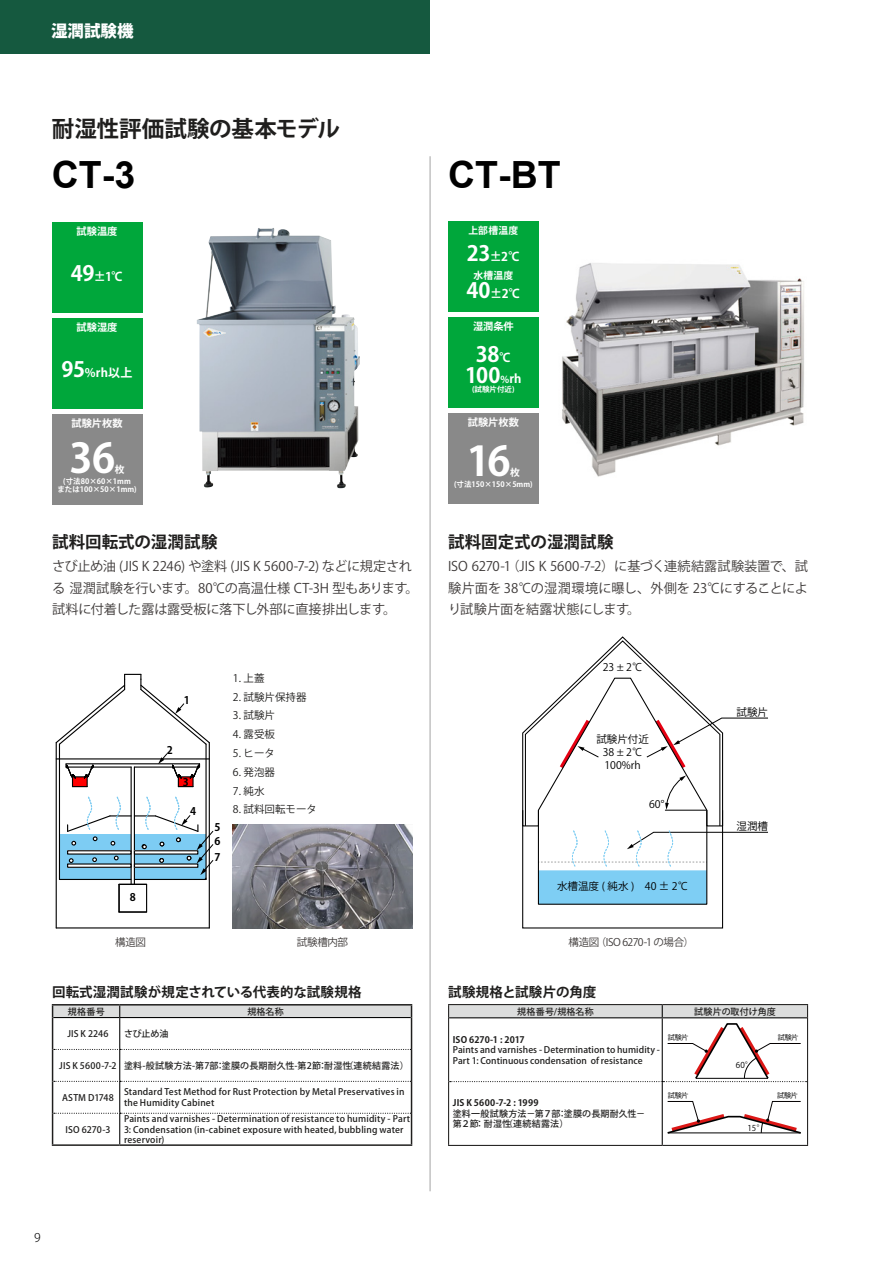
<style>
.page{position:relative;width:893px;height:1263px;background:#fff}
.page>*{position:absolute;margin:0;border:0;box-sizing:border-box;transform-origin:0 0}
.t1{font:700 40.5px "Koz Go Pr 6 N";color:#fff}
.t2{font:700 37.5px "Arial";color:#000}
.t3{font:700 22.5px "Koz Go Pr 6 N";letter-spacing:-.005em;color:#1f1e1d}
.t4{font:21px/44.8px "Koz Go Pro";color:#000}
.t5{font:700 21px/21px "Koz Go Pr 6 N";color:#fff;text-align:center}
.t6{font:700 16.5px "Koz Go Pr 6 N";color:#1f1e1d}
.t7{font:800 16.5px "Koz Go Pr 6 N";color:#fff}
.t8{font:700 13.5px "Koz Go Pr 6 N";letter-spacing:.01em;color:#1f1e1d}
.t9{font:13.2px/21.5px "Koz Go Pr 6 N";letter-spacing:-.015em;color:#3e3a39}
.t10{font:700 12px "Koz Go Pr 6 N";color:#fff}
.t11{font:300 12px "Koz Go Pr 6 N";color:#000}
.t12{font:10.5px "Koz Go Pr 6 N";color:#1f1e1d}
.t13{font:10.5px/13.2px "Koz Go Pr 6 N";color:#000;text-align:center}
.t14{font:10.5px "Koz Go Pr 6 N";letter-spacing:-.035em;color:#3e3a39}
.t15{font:700 10.5px/13.4px "Koz Go Pro";color:#000}
.t16{font:700 10.2px "Koz Go Pr 6 N";color:#fff}
.t17{font:700 9.75px "Koz Go Pr 6 N";letter-spacing:.025em;color:#fff}
.t18{font:500 9px/10.5px "Koz Go Pr 6 N";letter-spacing:.02em;color:#1f1e1d}
.t19{font:700 9px "Koz Go Pr 6 N";letter-spacing:.015em;color:#1f1e1d}
.t20{font:500 9px "Koz Go Pr 6 N";color:#1f1e1d}
.t21{font:8.1px "Koz Go Pro";color:#000}
.t22{font:700 7.5px/7.5px "Koz Go Pr 6 N";color:#fff;text-align:center}
.t23{font:7.2px "Koz Go Pro";letter-spacing:-.05em;color:#000}
.s1{font-size:21px}
.s2{font-size:12px}
.s3{font-size:9.75px}
</style>
<div class="page">
<div style="left:0;top:0;width:429px;height:53px;background:#15593f"></div>
<img style="left:197px;top:228px;width:163px;height:261px">
<img style="left:562px;top:263px;width:242px;height:214px">
<svg style="left:522px;top:636px;width:202px;height:293px"></svg>
<svg style="left:524px;top:639px;width:244px;height:266px"></svg>
<hr style="left:430px;top:156px;width:1px;height:1035px;background:#a8a8a8">
<svg style="left:53px;top:1018px;width:358px;height:126px"></svg>
<hr style="left:119px;top:1018px;width:1px;height:31px;background:#000">
<hr style="left:119px;top:1050px;width:1px;height:31px;background:#000">
<hr style="left:119px;top:1082px;width:1px;height:31px;background:#000">
<hr style="left:119px;top:1114px;width:1px;height:30px;background:#000">
<svg style="left:54px;top:1081px;width:357px;height:1px"></svg>
<svg style="left:54px;top:1113px;width:357px;height:1px"></svg>
<hr style="left:53px;top:1017px;width:67px;height:1px;background:#000">
<hr style="left:120px;top:1017px;width:291px;height:1px;background:#000">
<svg style="left:54px;top:1049px;width:357px;height:1px"></svg>
<hr style="left:52px;top:1004px;width:68px;height:1px;background:#1f1e1d">
<hr style="left:120px;top:1004px;width:292px;height:1px;background:#1f1e1d">
<svg style="left:52px;top:1005px;width:360px;height:12px;background:#d1d2d2"></svg>
<hr style="left:52px;top:1017px;width:1px;height:32px;background:#1f1e1d">
<hr style="left:411px;top:1017px;width:1px;height:32px;background:#1f1e1d">
<hr style="left:52px;top:1049px;width:1px;height:32px;background:#1f1e1d">
<hr style="left:411px;top:1049px;width:1px;height:32px;background:#1f1e1d">
<hr style="left:52px;top:1081px;width:1px;height:32px;background:#1f1e1d">
<hr style="left:411px;top:1081px;width:1px;height:32px;background:#1f1e1d">
<hr style="left:52px;top:1113px;width:1px;height:31px;background:#1f1e1d">
<hr style="left:411px;top:1113px;width:1px;height:31px;background:#1f1e1d">
<hr style="left:52px;top:1144px;width:68px;height:2px;background:#1f1e1d">
<hr style="left:120px;top:1144px;width:292px;height:2px;background:#1f1e1d">
<svg style="left:449px;top:1082px;width:358px;height:63px"></svg>
<hr style="left:662px;top:1082px;width:1px;height:63px;background:#000">
<hr style="left:448px;top:1081px;width:1px;height:64px;background:#1f1e1d">
<hr style="left:807px;top:1081px;width:1px;height:64px;background:#1f1e1d">
<hr style="left:448px;top:1145px;width:214px;height:1px;background:#1f1e1d">
<hr style="left:662px;top:1145px;width:146px;height:1px;background:#1f1e1d">
<svg style="left:448px;top:1004px;width:360px;height:78px"></svg>
<svg style="left:666px;top:1100px;width:137px;height:35px"></svg>
<img style="left:233px;top:825px;width:179px;height:103px">
<div style="left:59px;top:834px;width:72px;height:45px;background:#7dccf3"></div>
<hr style="left:56px;top:743px;width:1px;height:185px;background:#000">
<hr style="left:59px;top:744px;width:1px;height:135px;background:#000">
<hr style="left:209px;top:743px;width:1px;height:185px;background:#000">
<hr style="left:205px;top:744px;width:2px;height:135px;background:#000">
<hr style="left:59px;top:879px;width:72px;height:1px;background:#000">
<hr style="left:66px;top:763px;width:134px;height:1px;background:#000">
<hr style="left:131px;top:767px;width:1px;height:117px;background:#000">
<hr style="left:134px;top:767px;width:1px;height:117px;background:#000">
<hr style="left:66px;top:766px;width:65px;height:2px;background:#000">
<hr style="left:134px;top:766px;width:66px;height:2px;background:#000">
<svg style="left:65px;top:764px;width:29px;height:23px"></svg>
<hr style="left:56px;top:927px;width:153px;height:1px;background:#000">
<hr style="left:56px;top:758px;width:153px;height:1px;background:#000">
<svg style="left:55px;top:674px;width:155px;height:72px"></svg>
<svg style="left:158px;top:753px;width:42px;height:34px"></svg>
<svg style="left:66px;top:797px;width:148px;height:115px"></svg>
<div style="left:52px;top:222px;width:90px;height:91px;background:#00a73b"></div>
<div style="left:448px;top:221px;width:91px;height:91px;background:#00a73b"></div>
<div style="left:52px;top:318px;width:90px;height:91px;background:#00a73b"></div>
<div style="left:448px;top:317px;width:91px;height:91px;background:#00a73b"></div>
<div style="left:52px;top:414px;width:90px;height:91px;background:#898989"></div>
<div style="left:448px;top:413px;width:91px;height:91px;background:#898989"></div>
<h3 class="t7" style="left:51px;top:22px;width:84px">湿潤試験機</h3>
<h3 class="t3" style="left:52px;top:116px;width:290px">耐湿性評価試験の基本モデル</h3>
<h2 class="t2" style="left:52px;top:149px;width:85px">CT-3</h2>
<h2 class="t2" style="left:448px;top:149px;width:114px">CT-BT</h2>
<p class="t16" style="left:77px;top:225px;width:42px">試験温度</p>
<p class="t17" style="left:469px;top:224px;width:51px">上部槽温度</p>
<h3 class="t10" style="left:71px;top:270px;width:54px"><span class="s1">49</span>±1℃</h3>
<h3 class="t10" style="left:467px;top:250px;width:55px"><span class="s1">23</span>±2℃</h3>
<p class="t17" style="left:473px;top:270px;width:41px">水槽温度</p>
<h3 class="t10" style="left:466px;top:287px;width:55px"><span class="s1">40</span>±2℃</h3>
<p class="t16" style="left:77px;top:321px;width:42px">試験湿度</p>
<p class="t16" style="left:473px;top:320px;width:42px">湿潤条件</p>
<h3 class="t10" style="left:62px;top:366px;width:72px"><span class="s1">95</span>%rh以上</h3>
<h3 class="t5" style="left:465px;top:344px;width:58px">38<span class="s2">℃<br></span>100<span class="s3">%</span><span class="s2">rh</span></h3>
<p class="t22" style="left:472px;top:385px;width:44px">(試験片付近)</p>
<p class="t16" style="left:72px;top:417px;width:53px">試験片枚数</p>
<p class="t16" style="left:468px;top:417px;width:53px">試験片枚数</p>
<h1 class="t1" style="left:70px;top:435px;width:47px">36</h1>
<p class="t17" style="left:115px;top:464px;width:11px">枚</p>
<p class="t22" style="left:57px;top:478px;width:81px">(寸法80×60×1mm<br>または100×50×1mm)</p>
<h1 class="t1" style="left:467px;top:438px;width:45px">16</h1>
<p class="t17" style="left:510px;top:467px;width:11px">枚</p>
<p class="t22" style="left:454px;top:481px;width:80px">(寸法150×150×5mm)</p>
<h3 class="t4" style="left:387px;top:516px;width:143px">2.試験片保持器<br>3.試験片</h3>
<h3 class="t6" style="left:448px;top:532px;width:167px">試料固定式の湿潤試験</h3>
<h3 class="t9" style="left:448px;top:556px;width:362px;text-align:justify">ISO 6270-1（JIS K 5600-7-2）に基づく連続結露試験装置で、試験片面を 38℃の湿潤環境に曝し、外側を 23℃にすることにより試験片面を結露状態にします。</h3>
<h3 class="t6" style="left:52px;top:532px;width:167px">試料回転式の湿潤試験</h3>
<h3 class="t9" style="left:52px;top:556px;width:368px">さび止め油 (JIS K 2246) や塗料 (JIS K 5600-7-2) などに規定される 湿潤試験を行います。80℃の高温仕様 CT-3H 型もあります。試料に付着した露は露受板に落下し外部に直接排出します。</h3>
<p class="t15" style="left:184px;top:694px;width:8px">1</p>
<p class="t15" style="left:167px;top:744px;width:8px">2</p>
<p class="t15" style="left:183px;top:776px;width:8px">3</p>
<p class="t15" style="left:190px;top:805px;width:8px">4</p>
<p class="t15" style="left:215px;top:821px;width:8px">5<br>6</p>
<p class="t15" style="left:215px;top:851px;width:8px">7</p>
<p class="t12" style="left:233px;top:672px;width:33px">1. 上蓋</p>
<p class="t12" style="left:233px;top:691px;width:75px">2. 試験片保持器</p>
<p class="t12" style="left:233px;top:709px;width:44px">3. 試験片</p>
<p class="t12" style="left:233px;top:728px;width:44px">4. 露受板</p>
<p class="t12" style="left:233px;top:747px;width:44px">5. ヒータ</p>
<p class="t12" style="left:233px;top:766px;width:44px">6. 発泡器</p>
<p class="t12" style="left:233px;top:785px;width:33px">7. 純水</p>
<p class="t12" style="left:233px;top:804px;width:86px">8. 試料回転モータ</p>
<p class="t13" style="left:603px;top:661px;width:41px">23 ± 2℃</p>
<p class="t13" style="left:596px;top:733px;width:54px">試験片付近<br>38 ± 2℃<br>100%rh</p>
<p class="t13" style="left:649px;top:798px;width:17px">60°</p>
<p class="t13" style="left:557px;top:880px;width:133px">水槽温度 ( 純水 )　40 ± 2℃</p>
<p class="t15" style="left:130px;top:891px;width:8px">8</p>
<p class="t14" style="left:115px;top:936px;width:32px">構造図</p>
<p class="t14" style="left:297px;top:936px;width:53px">試験槽内部</p>
<p class="t14" style="left:568px;top:936px;width:127px">構造図（ISO 6270-1 の場合）</p>
<p class="t13" style="left:736px;top:705px;width:33px">試験片</p>
<p class="t13" style="left:736px;top:820px;width:33px">湿潤槽</p>
<h3 class="t8" style="left:52px;top:984px;width:311px">回転式湿潤試験が規定されている代表的な試験規格</h3>
<h3 class="t8" style="left:448px;top:984px;width:150px">試験規格と試験片の角度</h3>
<p class="t18" style="left:68px;top:1006px;width:38px">規格番号</p>
<p class="t18" style="left:247px;top:1006px;width:38px">規格名称</p>
<p class="t18" style="left:67px;top:1028px;width:43px">JIS K 2246</p>
<p class="t18" style="left:124px;top:1028px;width:46px">さび止め油</p>
<p class="t18" style="left:59px;top:1060px;width:351px">JIS K 5600-7-2 塗料-般試験方法-第7部：塗膜の長期耐久性-第2節：耐湿性（連続結露法）</p>
<p class="t18" style="left:62px;top:1092px;width:53px">ASTM D1748</p>
<p class="t18" style="left:124px;top:1087px;width:282px">Standard Test Method for Rust Protection by Metal Preservatives in the Humidity Cabinet</p>
<p class="t18" style="left:66px;top:1124px;width:46px">ISO 6270-3</p>
<p class="t18" style="left:124px;top:1114px;width:288px">Paints and varnishes - Determination of resistance to humidity - Part<br>3: Condensation (in-cabinet exposure with heated, bubbling water reservoir)</p>
<p class="t18" style="left:517px;top:1006px;width:78px">規格番号/規格名称</p>
<p class="t20" style="left:694px;top:1006px;width:83px">試験片の取付け角度</p>
<p class="t19" style="left:453px;top:1034px;width:73px">ISO 6270-1 : 2017</p>
<p class="t18" style="left:453px;top:1045px;width:209px">Paints and varnishes - Determination to humidity -<br>Part 1: Continuous condensation of resistance</p>
<p class="t19" style="left:453px;top:1098px;width:87px">JIS K 5600-7-2 : 1999</p>
<p class="t18" style="left:453px;top:1108px;width:194px">塗料一般試験方法－第７部：塗膜の長期耐久性－第２節： 耐湿性（連続結露法）</p>
<p class="t23" style="left:668px;top:1033px;width:22px">試験片</p>
<p class="t23" style="left:778px;top:1033px;width:22px">試験片</p>
<p class="t21" style="left:736px;top:1060px;width:19px">60°</p>
<p class="t23" style="left:668px;top:1091px;width:22px">試験片</p>
<p class="t23" style="left:777px;top:1091px;width:22px">試験片</p>
<p class="t21" style="left:747px;top:1122px;width:19px">15°</p>
<h3 class="t11" style="left:34px;top:1231px;width:8px">9</h3>
</div>
